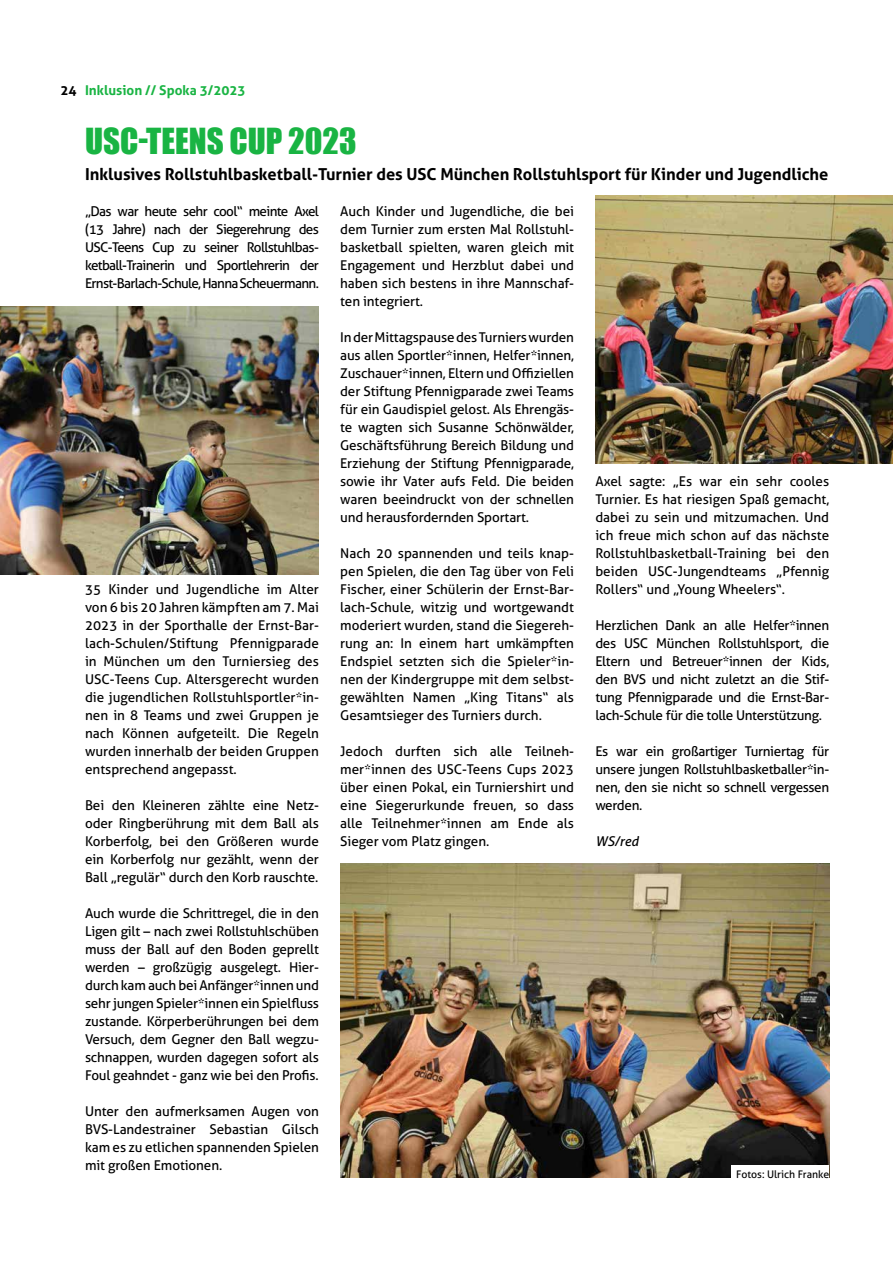
<style>
.page{position:relative;width:893px;height:1263px;background:#fff}
.page>*{position:absolute;margin:0;border:0;box-sizing:border-box;transform-origin:0 0}
.t1{font:33px "Impact";color:#19b443}
.t2{font:700 16.5px "Aller";color:#000}
.t3{font:13.5px/18px "Aller";letter-spacing:-.005em;color:#000;text-align:justify}
.t4{font:700 13.5px "Aller";color:#19b443}
.t5{font:italic 13.5px "Aller";color:#000}
.t6{font:700 13.5px "Aller";color:#000}
.t7{font:10.5px "Aller";color:#000}
</style>
<div class="page">
<img style="left:340px;top:863px;width:489px;height:315px">
<img style="left:595px;top:196px;width:298px;height:267px">
<img style="left:0;top:306px;width:319px;height:268px">
<div style="left:731px;top:1165px;width:98px;height:13px;background:#fff"></div>
<p class="t6" style="left:60px;top:82px;width:18px">24</p>
<p class="t4" style="left:85px;top:82px;width:162px">Inklusion // Spoka 3/2023</p>
<h1 class="t1" style="left:85px;top:115px;width:273px">USC-TEENS CUP 2023</h1>
<p class="t2" style="left:85px;top:164px;width:745px">Inklusives Rollstuhlbasketball-Turnier des USC München Rollstuhlsport für Kinder und Jugendliche</p>
<p class="t3" style="left:85px;top:202px;width:235px">„Das war heute sehr cool“ meinte Axel (13 Jahre) nach der Siegerehrung des USC-Teens Cup zu seiner Rollstuhlbas&shy;ketball-Trainerin und Sportlehrerin der Ernst-Barlach-Schule, Hanna Scheuermann.</p>
<p class="t3" style="left:85px;top:580px;width:235px">35 Kinder und Jugendliche im Alter von 6 bis 20 Jahren kämpften am 7. Mai 2023 in der Sporthalle der Ernst-Bar&shy;lach-Schulen/Stiftung Pfennigparade in München um den Turniersieg des USC-Teens Cup. Altersgerecht wurden die jugendlichen Rollstuhlsportler*in&shy;nen in 8 Teams und zwei Gruppen je nach Können aufgeteilt. Die Regeln wurden innerhalb der beiden Gruppen entsprechend angepasst.</p>
<p class="t3" style="left:85px;top:796px;width:235px">Bei den Kleineren zählte eine Netz&shy;oder Ringberührung mit dem Ball als Korberfolg, bei den Größeren wurde ein Korberfolg nur gezählt, wenn der Ball „regulär“ durch den Korb rauschte.</p>
<p class="t3" style="left:85px;top:904px;width:235px">Auch wurde die Schrittregel, die in den Ligen gilt – nach zwei Rollstuhlschüben muss der Ball auf den Boden geprellt werden – großzügig ausgelegt. Hier&shy;durch kam auch bei Anfänger*innen und sehr jungen Spieler*innen ein Spielfluss zustande. Körperberührungen bei dem Versuch, dem Gegner den Ball wegzu&shy;schnappen, wurden dagegen sofort als Foul geahndet - ganz wie bei den Profis.</p>
<p class="t3" style="left:85px;top:1102px;width:235px">Unter den aufmerksamen Augen von BVS-Landestrainer Sebastian Gilsch kam es zu etlichen spannenden Spielen mit großen Emotionen.</p>
<p class="t3" style="left:340px;top:202px;width:235px">Auch Kinder und Jugendliche, die bei dem Turnier zum ersten Mal Rollstuhl&shy;basketball spielten, waren gleich mit Engagement und Herzblut dabei und haben sich bestens in ihre Mannschaf&shy;ten integriert.</p>
<p class="t3" style="left:340px;top:328px;width:235px">In der Mittagspause des Turniers wurden aus allen Sportler*innen, Helfer*innen, Zuschauer*innen, Eltern und Offiziellen der Stiftung Pfennigparade zwei Teams für ein Gaudispiel gelost. Als Ehrengäs&shy;te wagten sich Susanne Schönwälder, Geschäftsführung Bereich Bildung und Erziehung der Stiftung Pfennigparade, sowie ihr Vater aufs Feld. Die beiden waren beeindruckt von der schnellen und herausfordernden Sportart.</p>
<p class="t3" style="left:340px;top:544px;width:235px">Nach 20 spannenden und teils knap&shy;pen Spielen, die den Tag über von Feli Fischer, einer Schülerin der Ernst-Bar&shy;lach-Schule, witzig und wortgewandt moderiert wurden, stand die Siegereh&shy;rung an: In einem hart umkämpften Endspiel setzten sich die Spieler*in&shy;nen der Kindergruppe mit dem selbst&shy;gewählten Namen „King Titans“ als Gesamtsieger des Turniers durch.</p>
<p class="t3" style="left:340px;top:742px;width:235px">Jedoch durften sich alle Teilneh&shy;mer*innen des USC-Teens Cups 2023 über einen Pokal, ein Turniershirt und eine Siegerurkunde freuen, so dass alle Teilnehmer*innen am Ende als Sieger vom Platz gingen.</p>
<p class="t3" style="left:595px;top:472px;width:235px">Axel sagte: „Es war ein sehr cooles Turnier. Es hat riesigen Spaß gemacht, dabei zu sein und mitzumachen. Und ich freue mich schon auf das nächste Rollstuhlbasketball-Training bei den beiden USC-Jungendteams „Pfennig Rollers“ und „Young Wheelers“.</p>
<p class="t3" style="left:595px;top:616px;width:235px">Herzlichen Dank an alle Helfer*innen des USC München Rollstuhlsport, die Eltern und Betreuer*innen der Kids, den BVS und nicht zuletzt an die Stif&shy;tung Pfennigparade und die Ernst-Bar&shy;lach-Schule für die tolle Unterstützung.</p>
<p class="t3" style="left:595px;top:742px;width:235px">Es war ein großartiger Turniertag für unsere jungen Rollstuhlbasketballer*in&shy;nen, den sie nicht so schnell vergessen werden.</p>
<p class="t5" style="left:595px;top:833px;width:45px">WS/red</p>
<p class="t7" style="left:736px;top:1168px;width:94px">Fotos: Ulrich Franke</p>
</div>
